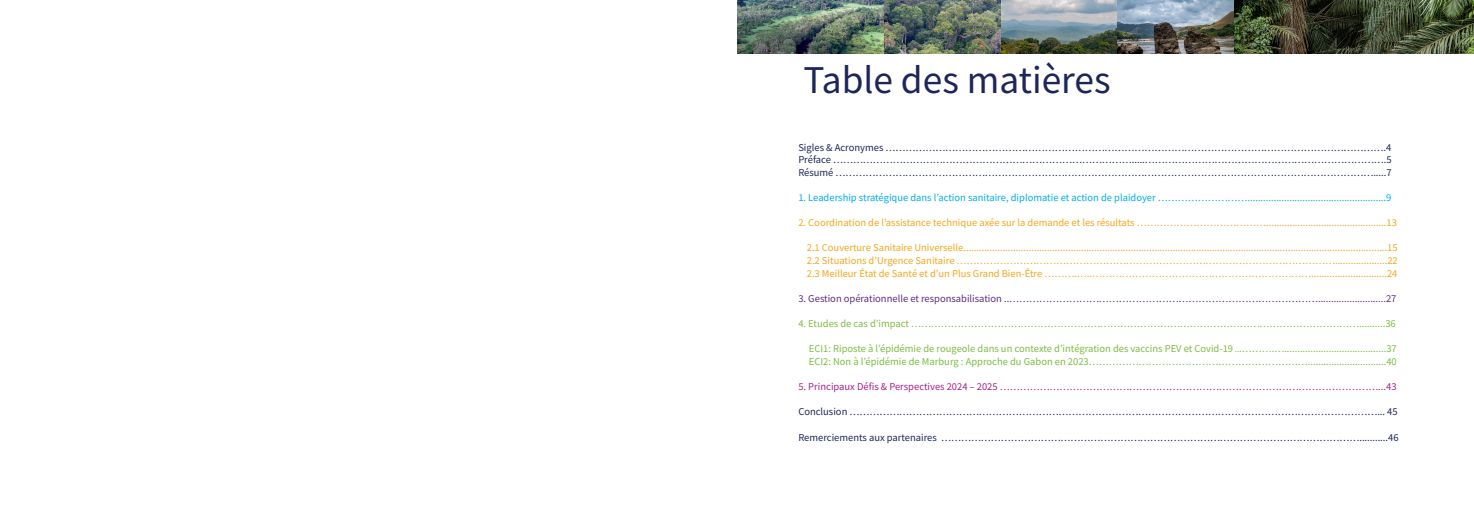
<style>
.page{position:relative;width:1474px;height:521px;background:#fff}
.page>*{position:absolute;margin:0;border:0;box-sizing:border-box;transform-origin:0 0}
.t1{font:39.38px "Source Sans Pro";color:#1d2658}
.t2{font:10.5px "Source Sans Pro";color:#f3a71d}
.t3{font:10.5px "Source Sans Pro";color:#1d2658}
.t4{font:10.5px "Source Sans Pro";color:#7cbd42}
.t5{font:10.5px "Source Sans Pro";color:#00aeef}
.t6{font:10.5px "Source Sans Pro";color:#5c2d86}
.t7{font:10.5px "Source Sans Pro";color:#a6228b}
.s1{font-size:8.75px}
</style>
<div class="page">
<img style="left:737px;top:0;width:736px;height:54px">
<p class="t1" style="left:803px;top:54px;width:308px">Table des matières</p>
<p class="t3" style="left:798px;top:140px;width:594px">Sigles &amp; Acronymes …………………………………………………………………………………………………………………………………….4</p>
<p class="t3" style="left:798px;top:153px;width:595px">Préface ……………………………………………………………………………….....……………………………………………………………….5</p>
<p class="t3" style="left:798px;top:166px;width:595px">Résumé ……………………………………………………………………………………………………………………………………………….....7</p>
<p class="t5" style="left:798px;top:191px;width:594px">1. Leadership stratégique dans l’action sanitaire, diplomatie et action de plaidoyer ……………………….....................................................9</p>
<p class="t2" style="left:798px;top:216px;width:600px">2. Coordination de l’assistance technique axée sur la demande et les résultats …………………………………..............................................13</p>
<p class="t2" style="left:806px;top:241px;width:592px">2.1 Couverture Sanitaire Universelle..................................................................................................................................................................15</p>
<p class="t2" style="left:806px;top:254px;width:592px">2.2 Situations d’Urgence Sanitaire ……………………………………………………………………………………………………....................22</p>
<p class="t2" style="left:806px;top:266px;width:592px">2.3 Meilleur État de Santé et d’un Plus Grand Bien-Être ……….…..………………………………………………………….............................24</p>
<p class="t6" style="left:798px;top:292px;width:599px">3. Gestion opérationnelle et responsabilisation ..…………………………………………………………………………………..........................27</p>
<p class="t4" style="left:798px;top:317px;width:599px">4. Etudes de cas d’impact ………………………………………………………………………………………………………………………..........36</p>
<p class="t4" style="left:809px;top:342px;width:589px">ECI1: Riposte à l’épidémie de rougeole dans un contexte d’intégration des vaccins PEV et Covid-19 <span class="s1">..</span>.……….….......................................37</p>
<p class="t4" style="left:809px;top:355px;width:589px">ECI2: Non à l’épidémie de Marburg : Approche du Gabon en 2023…………………………………………………………..............................40</p>
<p class="t7" style="left:798px;top:380px;width:599px">5. Principaux Défis &amp; Perspectives 2024 – 2025 ……………………………………………………………………………………………………...43</p>
<p class="t3" style="left:798px;top:405px;width:601px">Conclusion ……………………………………………………………………………………………………………………………………………... 45</p>
<p class="t3" style="left:798px;top:430px;width:601px">Remerciements aux partenaires ………………………………………………………………………………………………………………...........46</p>
</div>
